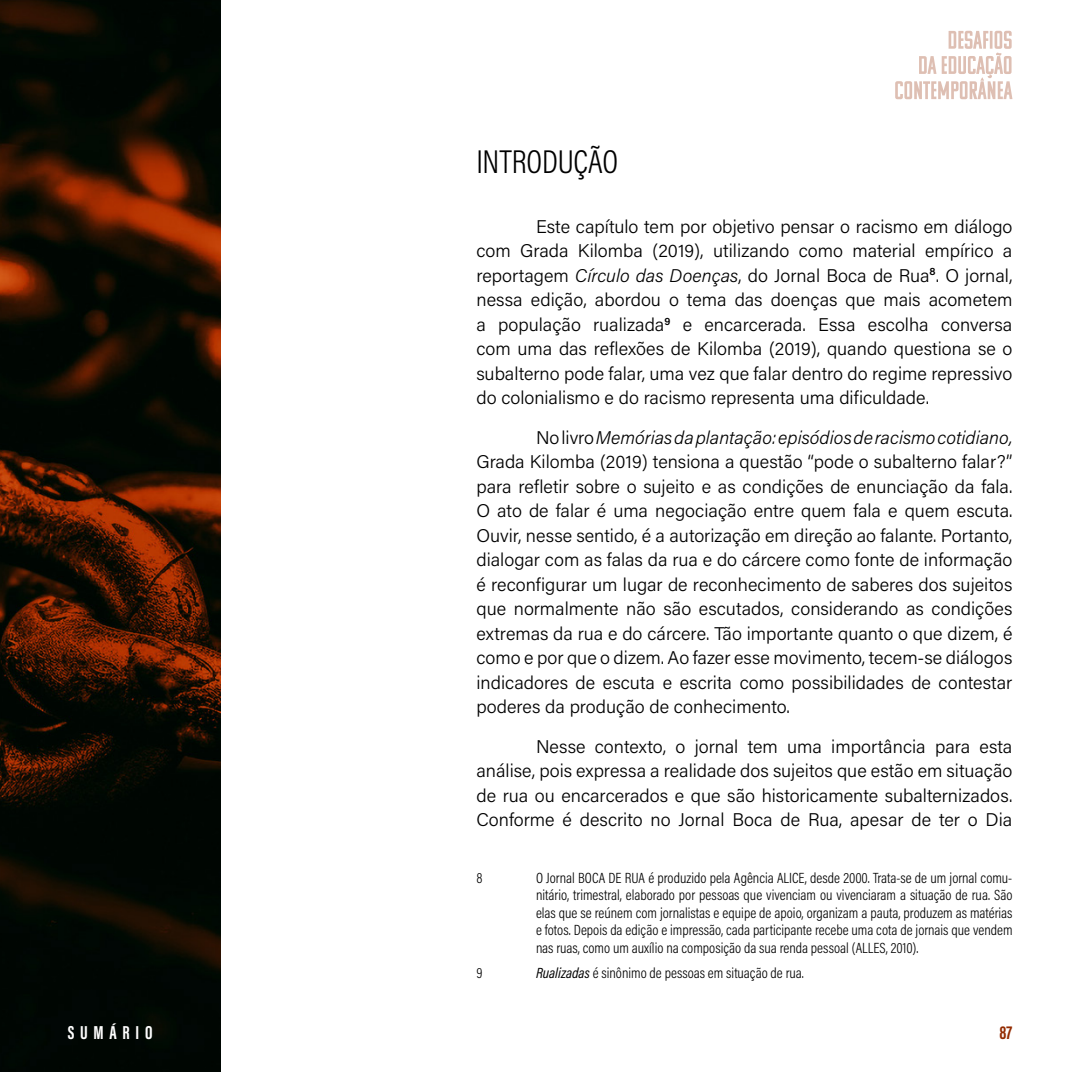
<style>
.page{position:relative;width:1072px;height:1072px;background:#fff}
.page>*{position:absolute;margin:0;border:0;box-sizing:border-box;transform-origin:0 0}
.t1{font:300 33.25px "Acumin Pro Cond";letter-spacing:-.005em;color:#000}
.t2{font:700 19.25px "Acumin Pro Extra Cond";letter-spacing:.3em;color:#fff}
.t3{font:700 19.25px "Acumin Pro Extra Cond";color:#932b00}
.t4{font:300 18.38px/24.5px "Acumin Pro";color:#000;text-align:justify}
.t5{font:300 14.88px/17.5px "Acumin Pro Cond";color:#000;text-align:justify}
.s1{font-style:italic}
.s2{font-weight:400;font-style:italic}
</style>
<div class="page">
<img style="left:0;top:0;width:220px;height:1071px">
<svg style="left:895px;top:31px;width:117px;height:68px"></svg>
<h1 class="t1" style="left:476px;top:141px;width:143px">INTRODUÇÃO</h1>
<p class="t4" style="left:476px;top:213px;width:537px;text-indent:60px">Este capítulo tem por objetivo pensar o racismo em diálogo com Grada Kilomba (2019), utilizando como material empírico a reportagem <span class="s1">Círculo das Doenças</span>, do Jornal Boca de Rua<sup>8</sup>. O jornal, nessa edição, abordou o tema das doenças que mais acometem a população rualizada<sup>9</sup> e encarcerada. Essa escolha conversa com uma das reflexões de Kilomba (2019), quando questiona se o subalterno pode falar, uma vez que falar dentro do regime repressivo do colonialismo e do racismo representa uma dificuldade.</p>
<p class="t4" style="left:476px;top:424px;width:537px;text-indent:60px">No livro <span class="s1">Memórias da plantação: episódios de racismo cotidiano, </span>Grada Kilomba (2019) tensiona a questão “pode o subalterno falar?” para refletir sobre o sujeito e as condições de enunciação da fala.<br>O ato de falar é uma negociação entre quem fala e quem escuta.<br>Ouvir, nesse sentido, é a autorização em direção ao falante. Portanto, dialogar com as falas da rua e do cárcere como fonte de informação é reconfigurar um lugar de reconhecimento de saberes dos sujeitos que normalmente não são escutados, considerando as condições extremas da rua e do cárcere. Tão importante quanto o que dizem, é como e por que o dizem. Ao fazer esse movimento, tecem-se diálogos indicadores de escuta e escrita como possibilidades de contestar poderes da produção de conhecimento.</p>
<p class="t4" style="left:476px;top:733px;width:537px;text-indent:60px">Nesse contexto, o jornal tem uma importância para esta análise, pois expressa a realidade dos sujeitos que estão em situação de rua ou encarcerados e que são historicamente subalternizados.<br>Conforme é descrito no Jornal Boca de Rua, apesar de ter o Dia</p>
<p class="t5" style="left:476px;top:868px;width:8px">8</p>
<p class="t5" style="left:536px;top:868px;width:478px">O Jornal BOCA DE RUA é produzido pela Agência ALICE, desde 2000. Trata-se de um jornal comu&shy;nitário, trimestral, elaborado por pessoas que vivenciam ou vivenciaram a situação de rua. São elas que se reúnem com jornalistas e equipe de apoio, organizam a pauta, produzem as matérias e fotos. Depois da edição e impressão, cada participante recebe uma cota de jornais que vendem nas ruas, como um auxílio na composição da sua renda pessoal (ALLES, 2010).</p>
<p class="t5" style="left:476px;top:963px;width:8px">9</p>
<p class="t5" style="left:536px;top:963px;width:269px"><span class="s2">Rualizadas</span> é sinônimo de pessoas em situação de rua.</p>
<p class="t2" style="left:68px;top:1020px;width:86px">SUMÁRIO</p>
<p class="t3" style="left:999px;top:1020px;width:14px">87</p>
</div>
